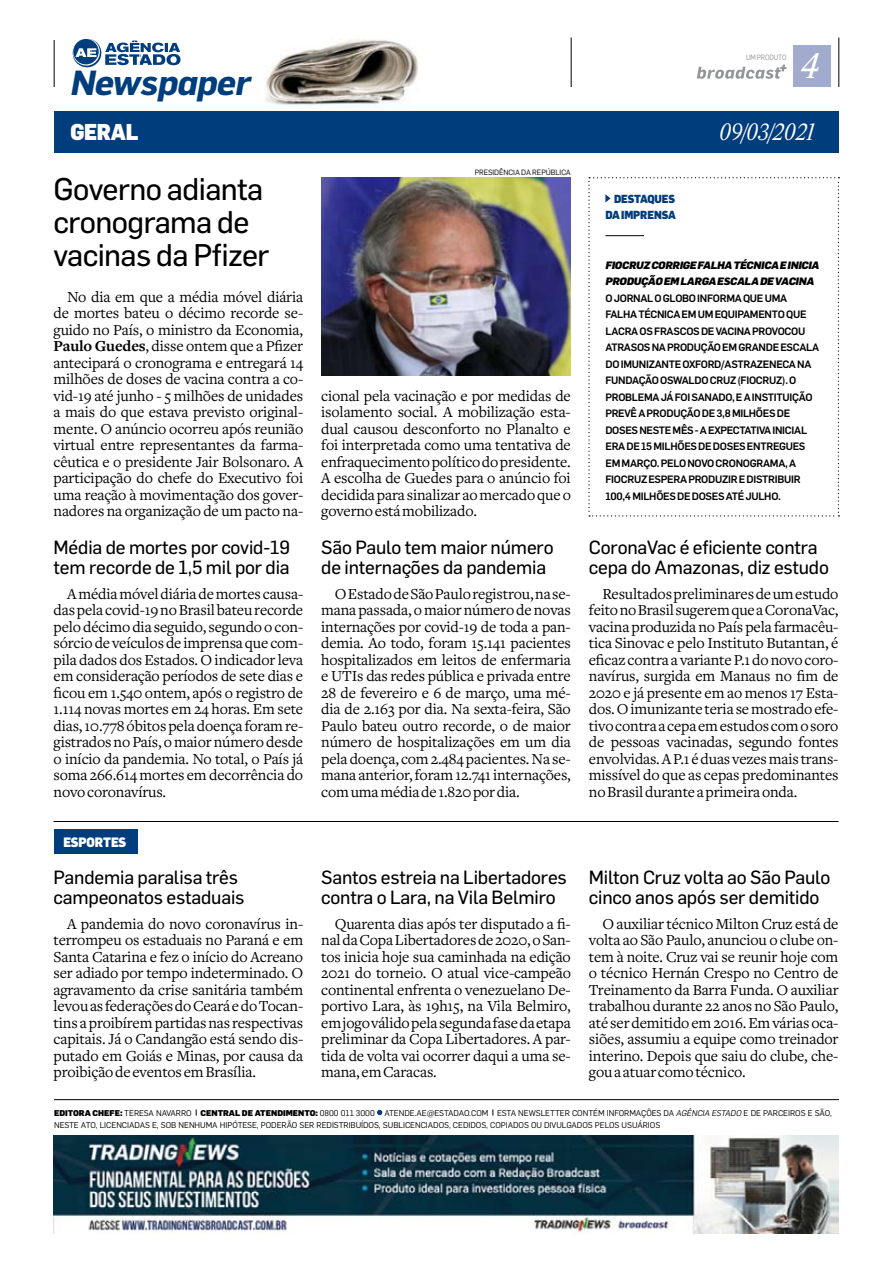
<style>
.page{position:relative;width:893px;height:1263px;background:#fff}
.page>*{position:absolute;margin:0;border:0;box-sizing:border-box;transform-origin:0 0}
.t1{font:italic 34.5px "Estado Headline";color:#fff}
.t2{font:italic 700 34.2px "Flama";letter-spacing:-.02em;color:#003d7d}
.t3{font:30.75px/33px "Flama Basic";letter-spacing:-.02em;color:#000}
.t4{font:italic 23.1px "Estado Headline";letter-spacing:-.025em;color:#fff;scale:.9 1}
.t5{font:900 22.5px "Flama";letter-spacing:-.01em;color:#fff;scale:.9 1}
.t6{font:18.75px/20.2px "Flama Basic";letter-spacing:-.01em;color:#000}
.t7{font:15.9px/16.5px "Freight Text";letter-spacing:-.01em;color:#000;text-align:justify}
.t8{font:900 13.35px "Flama";color:#fff;scale:.9 1}
.t9{font:900 11.55px/16.5px "Flama";letter-spacing:-.01em;color:#003d7d;text-align:right;scale:.9 1}
.t10{font:500 10.5px/16.5px "Flama";letter-spacing:-.025em;color:#000}
.t11{font:8.25px "Flama";letter-spacing:-.005em;color:#000}
.t12{font:900 8.25px "Flama";letter-spacing:-.005em;color:#000}
.t13{font:7.5px "Flama";letter-spacing:-.01em;color:#000}
.t14{font:7.5px "Flama";letter-spacing:-.015em;color:#939598;scale:.9 1}
.s1{font-weight:700}
.s2{font-weight:900;font-style:italic}
.s3{font-weight:400}
.s4{font-style:italic}
</style>
<div class="page">
<div style="left:793px;top:46px;width:38px;height:41px;background:#a0abcd"></div>
<div style="left:54px;top:112px;width:785px;height:41px;background:#003d7d"></div>
<hr style="left:54px;top:40px;width:1px;height:47px;background:#000">
<hr style="left:571px;top:38px;width:1px;height:49px;background:#000">
<hr style="left:839px;top:38px;width:1px;height:49px;background:#000">
<svg style="left:72px;top:39px;width:109px;height:28px"></svg>
<svg style="left:697px;top:65px;width:90px;height:14px"></svg>
<img style="left:54px;top:1135px;width:784px;height:99px">
<hr style="left:54px;top:1099px;width:785px;height:1px;background:#000">
<svg style="left:377px;top:1110px;width:5px;height:5px"></svg>
<img style="left:266px;top:39px;width:152px;height:66px">
<hr style="left:54px;top:821px;width:784px;height:1px;background:#000">
<div style="left:54px;top:830px;width:84px;height:24px;background:#003d7d"></div>
<img style="left:322px;top:178px;width:249px;height:198px">
<svg style="left:588px;top:177px;width:251px;height:339px"></svg>
<hr style="left:605px;top:235px;width:39px;height:1px;background:#000">
<p class="t2" style="left:70px;top:58px;width:182px">Newspaper</p>
<p class="t5" style="left:70px;top:116px;width:77px">GERAL</p>
<p class="t3" style="left:54px;top:171px;width:217px">Governo adianta cronograma de vacinas da Pfizer</p>
<p class="t7" style="left:54px;top:288px;width:251px;text-indent:14px">No dia em que a média móvel diária de mortes bateu o décimo recorde se&shy;guido no País, o ministro da Economia, <span class="s1">Paulo Guedes</span>, disse ontem que a Pfizer antecipará o cronograma e entregará 14 milhões de doses de vacina contra a co&shy;vid-19 até junho - 5 milhões de unidades a mais do que estava previsto original&shy;mente. O anúncio ocorreu após reunião virtual entre representantes da farma&shy;cêutica e o presidente Jair Bolsonaro. A participação do chefe do Executivo foi uma reação à movimentação dos gover&shy;nadores na organização de um pacto na-</p>
<p class="t13" style="left:475px;top:168px;width:6px">PRES</p>
<p class="t13" style="left:492px;top:168px;width:80px">IDÊNCIA DA REPÚBLICA</p>
<p class="t7" style="left:321px;top:387px;width:251px">cional pela vacinação e por medidas de isolamento social. A mobilização esta&shy;dual causou desconforto no Planalto e foi interpretada como uma tentativa de enfraquecimento político do presidente.<br>A escolha de Guedes para o anúncio foi decidida para sinalizar ao mercado que o governo está mobilizado.</p>
<p class="t6" style="left:54px;top:536px;width:238px">Média de mortes por covid-19 tem recorde de 1,5 mil por dia</p>
<p class="t6" style="left:321px;top:536px;width:234px">São Paulo tem maior número de internações da pandemia</p>
<p class="t7" style="left:54px;top:585px;width:251px;text-indent:14px">A média móvel diária de mortes causa&shy;das pela covid-19 no Brasil bateu recorde pelo décimo dia seguido, segundo o con&shy;sórcio de veículos de imprensa que com&shy;pila dados dos Estados. O indicador leva em consideração períodos de sete dias e ficou em 1.540 ontem, após o registro de 1.114 novas mortes em 24 horas. Em sete dias, 10.778 óbitos pela doença foram re&shy;gistrados no País, o maior número desde o início da pandemia. No total, o País já soma 266.614 mortes em decorrência do novo coronavírus.</p>
<p class="t7" style="left:321px;top:585px;width:251px;text-indent:14px">O Estado de São Paulo registrou, na se&shy;mana passada, o maior número de novas internações por covid-19 de toda a pan&shy;demia. Ao todo, foram 15.141 pacientes hospitalizados em leitos de enfermaria e UTIs das redes pública e privada entre 28 de fevereiro e 6 de março, uma mé&shy;dia de 2.163 por dia. Na sexta-feira, São Paulo bateu outro recorde, o de maior número de hospitalizações em um dia pela doença, com 2.484 pacientes. Na se&shy;mana anterior, foram 12.741 internações, com uma média de 1.820 por dia.</p>
<p class="t8" style="left:63px;top:832px;width:36px">ESPORTE</p>
<p class="t8" style="left:119px;top:832px;width:10px">S</p>
<p class="t14" style="left:746px;top:52px;width:46px">UM PRODUTO</p>
<p class="t1" style="left:801px;top:50px;width:22px">4</p>
<p class="t9" style="left:605px;top:189px;width:80px">DESTAQUES<br>DA IMPRENSA</p>
<p class="t4" style="left:719px;top:122px;width:108px">09/03/2021</p>
<p class="t10" style="left:605px;top:256px;width:216px"><span class="s2">FIOCRUZ CORRIGE FALHA TÉCNICA E INICIA PRODUÇÃO EM LARGA ESCALA DE VACINA </span>O JORNAL O GLOBO INFORMA QUE UMA FALHA TÉCNICA EM UM EQUIPAMENTO QUE LACRA OS FRASCOS DE VACINA PROVOCOU ATRASOS NA PRODUÇÃO EM GRANDE ESCALA DO IMUNIZANTE OXFORD/ASTRAZENECA NA FUNDAÇÃO OSWALDO CRUZ (FIOCRUZ). O PROBLEMA JÁ FOI SANADO, E A INSTITUIÇÃO PREVÊ A PRODUÇÃO DE 3,8 MILHÕES DE DOSES NESTE MÊS - A EXPECTATIVA INICIAL ERA DE 15 MILHÕES DE DOSES ENTREGUES EM MARÇO. PELO NOVO CRONOG RAMA, A FIOCRUZ ESPERA PRODUZIR E DISTRIBUIR 100,4 MILHÕES DE DOSES ATÉ JULHO.</p>
<p class="t6" style="left:589px;top:536px;width:242px">CoronaVac é eficiente contra cepa do Amazonas, diz estudo</p>
<p class="t7" style="left:589px;top:585px;width:251px;text-indent:14px">Resultados preliminares de um estudo feito no Brasil sugerem que a CoronaVac, vacina produzida no País pela farmacêu&shy;tica Sinovac e pelo Instituto Butantan, é eficaz contra a variante P.1 do novo coro&shy;navírus, surgida em Manaus no fim de 2020 e já presente em ao menos 17 Esta&shy;dos. O imunizante teria se mostrado efe&shy;tivo contra a cepa em estudos com o soro de pessoas vacinadas, segundo fontes envolvidas. A P.1 é duas vezes mais trans&shy;missível do que as cepas predominantes no Brasil durante a primeira onda.</p>
<p class="t6" style="left:54px;top:866px;width:192px">Pandemia paralisa três campeonatos estaduais</p>
<p class="t7" style="left:54px;top:915px;width:251px;text-indent:14px">A pandemia do novo coronavírus in&shy;terrompeu os estaduais no Paraná e em Santa Catarina e fez o início do Acreano ser adiado por tempo indeterminado. O agravamento da crise sanitária também levou as federações do Ceará e do Tocan&shy;tins a proibírem partidas nas respectivas capitais. Já o Candangão está sendo dis&shy;putado em Goiás e Minas, por causa da proibição de eventos em Brasília.</p>
<p class="t6" style="left:321px;top:866px;width:247px">Santos estreia na Libertadores contra o Lara, na Vila Belmiro</p>
<p class="t6" style="left:589px;top:866px;width:243px">Milton Cruz volta ao São Paulo cinco anos após ser demitido</p>
<p class="t7" style="left:321px;top:915px;width:251px;text-indent:14px">Quarenta dias após ter disputado a fi&shy;nal da Copa Libertadores de 2020, o San&shy;tos inicia hoje sua caminhada na edição 2021 do torneio. O atual vice-campeão continental enfrenta o venezuelano De&shy;portivo Lara, às 19h15, na Vila Belmiro, em jogo válido pela segunda fase da etapa preliminar da Copa Libertadores. A par&shy;tida de volta vai ocorrer daqui a uma se&shy;mana, em Caracas.</p>
<p class="t7" style="left:589px;top:915px;width:251px;text-indent:14px">O auxiliar técnico Milton Cruz está de volta ao São Paulo, anunciou o clube on&shy;tem à noite. Cruz vai se reunir hoje com o técnico Hernán Crespo no Centro de Treinamento da Barra Funda. O auxiliar trabalhou durante 22 anos no São Paulo, até ser demitido em 2016. Em várias oca&shy;siões, assumiu a equipe como treinador interino. Depois que saiu do clube, che&shy;gou a atuar como técnico.</p>
<p class="t12" style="left:54px;top:1106px;width:337px">EDITORA CHEFE: <span class="s3">TERESA NAVARRO</span> CENTRAL DE ATENDIMENTO: <span class="s3">0800 011 3000 ATENDE</span></p>
<p class="t11" style="left:415px;top:1107px;width:26px">.AE@ESTADAO</p>
<p class="t11" style="left:469px;top:1107px;width:14px">.COM</p>
<p class="t11" style="left:497px;top:1107px;width:11px">ESTA</p>
<p class="t11" style="left:518px;top:1107px;width:33px">NEWSLETTER</p>
<p class="t11" style="left:572px;top:1107px;width:12px">CONT</p>
<p class="t11" style="left:593px;top:1107px;width:33px">ÉM INFORMA</p>
<p class="t11" style="left:641px;top:1107px;width:155px">ÇÕES DA <span class="s4">AGÊNCIA ESTADO</span> E DE PARCEIROS</p>
<p class="t11" style="left:808px;top:1107px;width:26px">E SÃO,</p>
<p class="t11" style="left:54px;top:1119px;width:6px">NESTE</p>
<p class="t11" style="left:81px;top:1119px;width:55px">ATO, LICENCIADAS</p>
<p class="t11" style="left:152px;top:1119px;width:33px">E, SOB NEN</p>
<p class="t11" style="left:195px;top:1119px;width:13px">HUMA</p>
<p class="t11" style="left:220px;top:1119px;width:24px">HIPÓTESE</p>
<p class="t11" style="left:257px;top:1119px;width:10px">, PODER</p>
<p class="t11" style="left:287px;top:1119px;width:19px">ÃO SER</p>
<p class="t11" style="left:317px;top:1119px;width:6px">RED</p>
<p class="t11" style="left:332px;top:1119px;width:38px">ISTRIBUÍDOS</p>
<p class="t11" style="left:379px;top:1119px;width:56px">, SUBLICENCIADOS</p>
<p class="t11" style="left:449px;top:1119px;width:28px">, CEDIDOS</p>
<p class="t11" style="left:486px;top:1119px;width:28px">, COPIADOS</p>
<p class="t11" style="left:531px;top:1119px;width:47px">OU DIVU LGADOS</p>
<p class="t11" style="left:595px;top:1119px;width:33px">PELOS USU</p>
<p class="t11" style="left:637px;top:1119px;width:19px">ÁRIOS</p>
</div>
